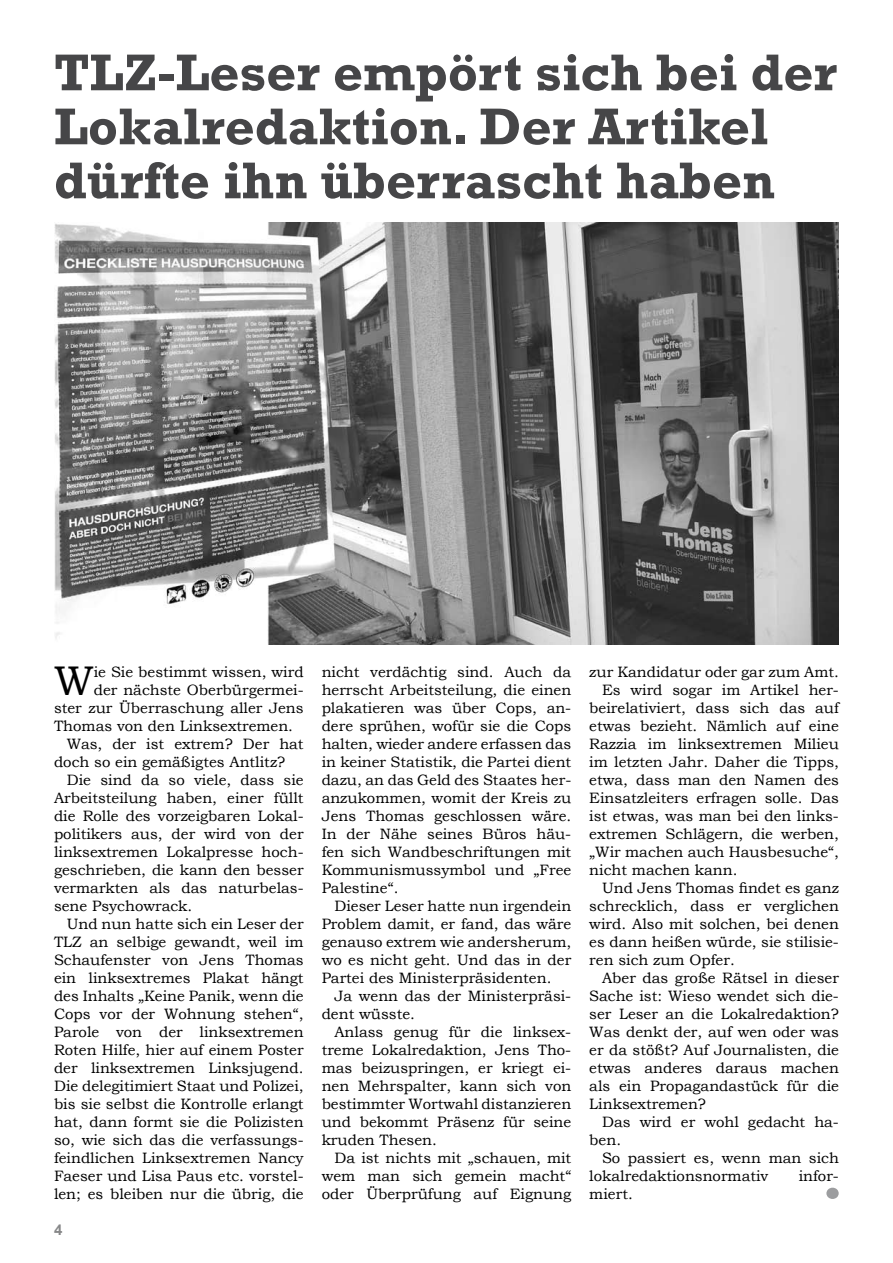
<style>
.page{position:relative;width:893px;height:1263px;background:#fff}
.page>*{position:absolute;margin:0;border:0;box-sizing:border-box;transform-origin:0 0}
.t1{font:700 61.95px "Bookman Old Style";color:#9c9d9f;scale:1.08 1}
.t2{font:700 52.5px/54px "Rockwell";color:#464648}
.t3{font:41.4px "Bookman Old Style";color:#000}
.t4{font:15px/18px "Bookman Old Style";color:#000;text-align:justify}
.t5{font:700 15px "Arial";color:#878889}
</style>
<div class="page">
<img style="left:54px;top:222px;width:785px;height:423px">
<h2 class="t2" style="left:54px;top:46px;width:784px">TLZ-Leser empört sich bei der<br>Lokalredaktion. Der Artikel dürfte ihn überrascht haben</h2>
<h3 class="t3" style="left:54px;top:654px;width:41px">W</h3>
<p class="t4" style="left:94px;top:663px;width:211px">ie Sie bestimmt wissen, wird</p>
<p class="t4" style="left:94px;top:681px;width:211px">der nächste Oberbürgermei-</p>
<p class="t4" style="left:54px;top:699px;width:251px">ster zur Überraschung aller Jens</p>
<p class="t4" style="left:54px;top:717px;width:241px">Thomas von den Linksextremen.</p>
<p class="t4" style="left:67px;top:735px;width:238px">Was, der ist extrem? Der hat</p>
<p class="t4" style="left:54px;top:753px;width:233px">doch so ein gemäßigtes Antlitz?</p>
<p class="t4" style="left:67px;top:771px;width:238px">Die sind da so viele, dass sie</p>
<p class="t4" style="left:54px;top:789px;width:251px">Arbeitsteilung haben, einer füllt</p>
<p class="t4" style="left:54px;top:807px;width:251px">die Rolle des vorzeigbaren Lokal-</p>
<p class="t4" style="left:54px;top:825px;width:251px">politikers aus, der wird von der</p>
<p class="t4" style="left:54px;top:843px;width:251px">linksextremen Lokalpresse hoch-</p>
<p class="t4" style="left:54px;top:861px;width:251px">geschrieben, die kann den besser</p>
<p class="t4" style="left:54px;top:879px;width:251px">vermarkten als das naturbelas-</p>
<p class="t4" style="left:54px;top:897px;width:140px">sene Psychowrack.</p>
<p class="t4" style="left:67px;top:915px;width:238px">Und nun hatte sich ein Leser der</p>
<p class="t4" style="left:54px;top:933px;width:251px">TLZ an selbige gewandt, weil im</p>
<p class="t4" style="left:54px;top:951px;width:251px">Schaufenster von Jens Thomas</p>
<p class="t4" style="left:54px;top:969px;width:251px">ein linksextremes Plakat hängt</p>
<p class="t4" style="left:54px;top:987px;width:251px">des Inhalts „Keine Panik, wenn die</p>
<p class="t4" style="left:54px;top:1005px;width:251px">Cops vor der Wohnung stehen“,</p>
<p class="t4" style="left:54px;top:1023px;width:251px">Parole von der linksextremen</p>
<p class="t4" style="left:54px;top:1041px;width:251px">Roten Hilfe, hier auf einem Poster</p>
<p class="t4" style="left:54px;top:1059px;width:251px">der linksextremen Linksjugend.</p>
<p class="t4" style="left:54px;top:1077px;width:251px">Die delegitimiert Staat und Polizei,</p>
<p class="t4" style="left:54px;top:1095px;width:251px">bis sie selbst die Kontrolle erlangt</p>
<p class="t4" style="left:54px;top:1113px;width:251px">hat, dann formt sie die Polizisten</p>
<p class="t4" style="left:54px;top:1131px;width:251px">so, wie sich das die verfassungs-</p>
<p class="t4" style="left:54px;top:1149px;width:251px">feindlichen Linksextremen Nancy</p>
<p class="t4" style="left:54px;top:1167px;width:251px">Faeser und Lisa Paus etc. vorstel-</p>
<p class="t4" style="left:54px;top:1185px;width:251px">len; es bleiben nur die übrig, die</p>
<p class="t5" style="left:54px;top:1219px;width:10px">4</p>
<p class="t4" style="left:322px;top:663px;width:251px">nicht verdächtig sind. Auch da herrscht Arbeitsteilung, die einen plakatieren was über Cops, an&shy;dere sprühen, wofür sie die Cops halten, wieder andere erfassen das in keiner Statistik, die Partei dient dazu, an das Geld des Staates her&shy;anzukommen, womit der Kreis zu Jens Thomas geschlossen wäre.<br>In der Nähe seines Büros häu&shy;fen sich Wandbeschriftungen mit Kommunismussymbol und „Free Palestine“.</p>
<p class="t4" style="left:322px;top:897px;width:251px;text-indent:13px">Dieser Leser hatte nun irgendein Problem damit, er fand, das wäre genauso extrem wie andersherum, wo es nicht geht. Und das in der Partei des Ministerpräsidenten.</p>
<p class="t4" style="left:322px;top:987px;width:251px;text-indent:13px">Ja wenn das der Ministerpräsi&shy;dent wüsste.</p>
<p class="t4" style="left:322px;top:1023px;width:251px;text-indent:13px">Anlass genug für die linksex&shy;treme Lokalredaktion, Jens Tho&shy;mas beizuspringen, er kriegt ei&shy;nen Mehrspalter, kann sich von bestimmter Wortwahl distanzieren und bekommt Präsenz für seine kruden Thesen.</p>
<p class="t4" style="left:322px;top:1149px;width:251px;text-indent:13px">Da ist nichts mit „schauen, mit wem man sich gemein macht“ oder Überprüfung auf Eignung</p>
<p class="t4" style="left:589px;top:663px;width:251px">zur Kandidatur oder gar zum Amt.</p>
<p class="t4" style="left:602px;top:681px;width:238px">Es wird sogar im Artikel her-</p>
<p class="t4" style="left:589px;top:699px;width:251px">beirelativiert, dass sich das auf</p>
<p class="t4" style="left:589px;top:717px;width:251px">etwas bezieht. Nämlich auf eine</p>
<p class="t4" style="left:589px;top:735px;width:251px">Razzia im linksextremen Milieu</p>
<p class="t4" style="left:589px;top:753px;width:251px">im letzten Jahr. Daher die Tipps,</p>
<p class="t4" style="left:589px;top:771px;width:251px">etwa, dass man den Namen des</p>
<p class="t4" style="left:589px;top:789px;width:251px">Einsatzleiters erfragen solle. Das</p>
<p class="t4" style="left:589px;top:807px;width:251px">ist etwas, was man bei den links-</p>
<p class="t4" style="left:589px;top:825px;width:251px">extremen Schlägern, die werben,</p>
<p class="t4" style="left:589px;top:843px;width:251px">„Wir machen auch Hausbesuche“,</p>
<p class="t4" style="left:589px;top:861px;width:150px">nicht machen kann.</p>
<p class="t4" style="left:602px;top:879px;width:238px">Und Jens Thomas findet es ganz</p>
<p class="t4" style="left:589px;top:897px;width:251px">schrecklich, dass er verglichen</p>
<p class="t4" style="left:589px;top:915px;width:251px">wird. Also mit solchen, bei denen</p>
<p class="t4" style="left:589px;top:933px;width:251px">es dann heißen würde, sie stilisie-</p>
<p class="t4" style="left:589px;top:951px;width:147px">ren sich zum Opfer.</p>
<p class="t4" style="left:602px;top:969px;width:238px">Aber das große Rätsel in dieser</p>
<p class="t4" style="left:589px;top:987px;width:251px">Sache ist: Wieso wendet sich die-</p>
<p class="t4" style="left:589px;top:1005px;width:251px">ser Leser an die Lokalredaktion?</p>
<p class="t4" style="left:589px;top:1023px;width:251px">Was denkt der, auf wen oder was</p>
<p class="t4" style="left:589px;top:1041px;width:251px">er da stößt? Auf Journalisten, die</p>
<p class="t4" style="left:589px;top:1059px;width:251px">etwas anderes daraus machen</p>
<p class="t4" style="left:589px;top:1077px;width:251px">als ein Propagandastück für die</p>
<p class="t4" style="left:589px;top:1095px;width:118px">Linksextremen?</p>
<p class="t4" style="left:602px;top:1113px;width:238px">Das wird er wohl gedacht ha-</p>
<p class="t4" style="left:589px;top:1131px;width:33px">ben.</p>
<p class="t4" style="left:602px;top:1149px;width:238px">So passiert es, wenn man sich</p>
<p class="t4" style="left:589px;top:1167px;width:181px">lokalredaktionsnormativ</p>
<p class="t4" style="left:799px;top:1167px;width:42px">infor-</p>
<p class="t4" style="left:589px;top:1185px;width:45px">miert.</p>
<h1 class="t1" style="left:821px;top:1132px;width:23px">.</h1>
</div>
